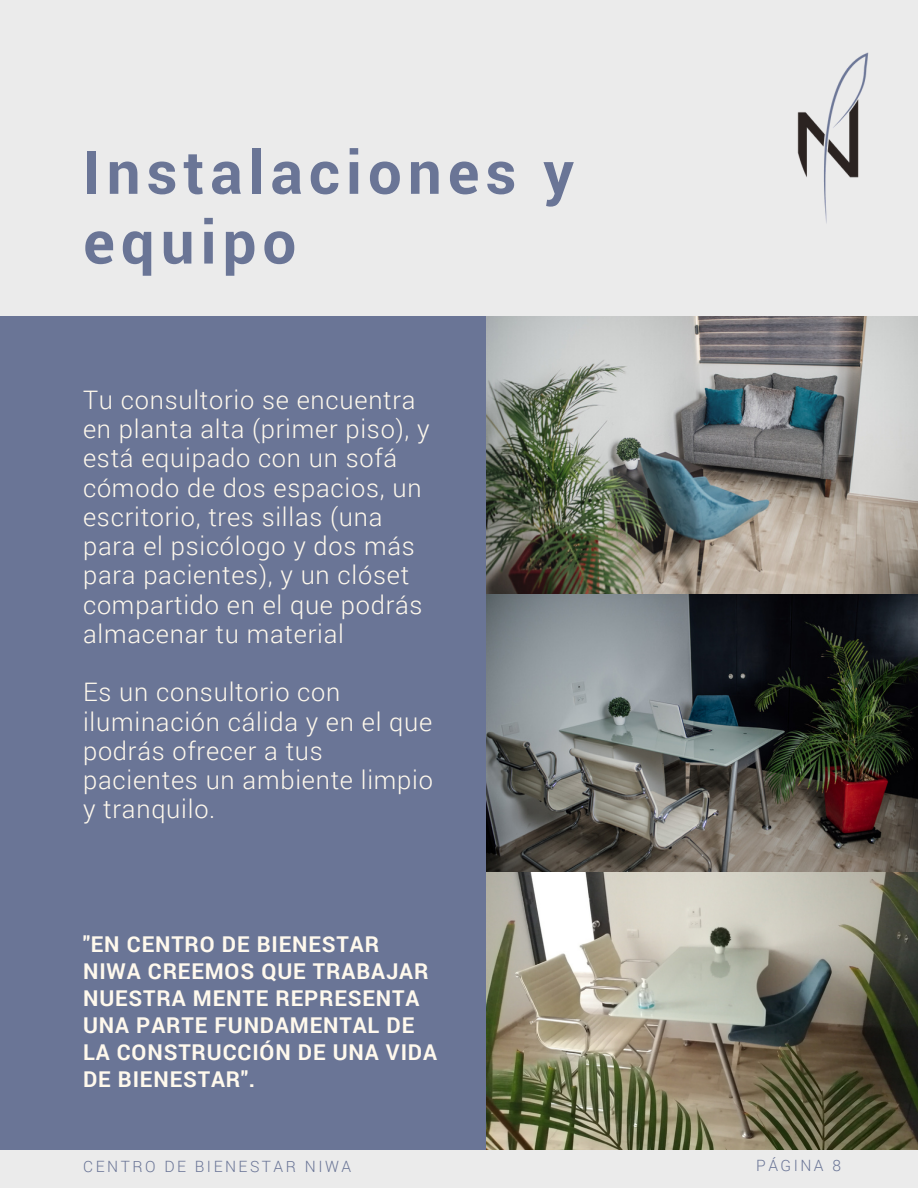
<style>
.page{position:relative;width:918px;height:1188px;background:#ebebeb}
.page>*{position:absolute;margin:0;border:0;box-sizing:border-box;transform-origin:0 0}
.t1{font:700 60px/69.8px "Roboto";letter-spacing:.1em;color:#6a7596}
.t2{font:300 25.5px/29.2px "Roboto";letter-spacing:.03em;color:#fff9ed}
.t3{font:700 21.75px/27px "Roboto";letter-spacing:.04em;color:#fff9ed}
.t4{font:300 15.6px "Roboto";letter-spacing:.16em;color:#6a7596}
</style>
<div class="page">
<div style="left:0;top:316px;width:487px;height:872px;background:#6a7596"></div>
<img style="left:486px;top:316px;width:432px;height:834px">
<div style="left:0;top:1150px;width:918px;height:38px;background:#ebebeb"></div>
<img style="left:797px;top:52px;width:71px;height:171px">
<p class="t1" style="left:83px;top:136px;width:492px">Instalaciones y equipo</p>
<p class="t2" style="left:83px;top:384px;width:348px">Tu consultorio se encuentra en planta alta (primer piso), y está equipado con un sofá cómodo de dos espacios, un escritorio, tres sillas (una para el psicólogo y dos más para pacientes), y un clóset compartido en el que podrás almacenar tu material</p>
<p class="t2" style="left:83px;top:677px;width:351px">Es un consultorio con iluminación cálida y en el que podrás ofrecer a tus pacientes un ambiente limpio y tranquilo.</p>
<p class="t3" style="left:83px;top:930px;width:356px">"EN CENTRO DE BIENESTAR<br>NIWA CREEMOS QUE TRABAJAR<br>NUESTRA MENTE REPRESENTA<br>UNA PARTE FUNDAMENTAL DE<br>LA CONSTRUCCIÓN DE UNA VIDA<br>DE BIENESTAR".</p>
<p class="t4" style="left:83px;top:1155px;width:269px">CENTRO DE BIENESTAR NIWA</p>
<p class="t4" style="left:756px;top:1155px;width:86px">PÁGINA 8</p>
</div>
